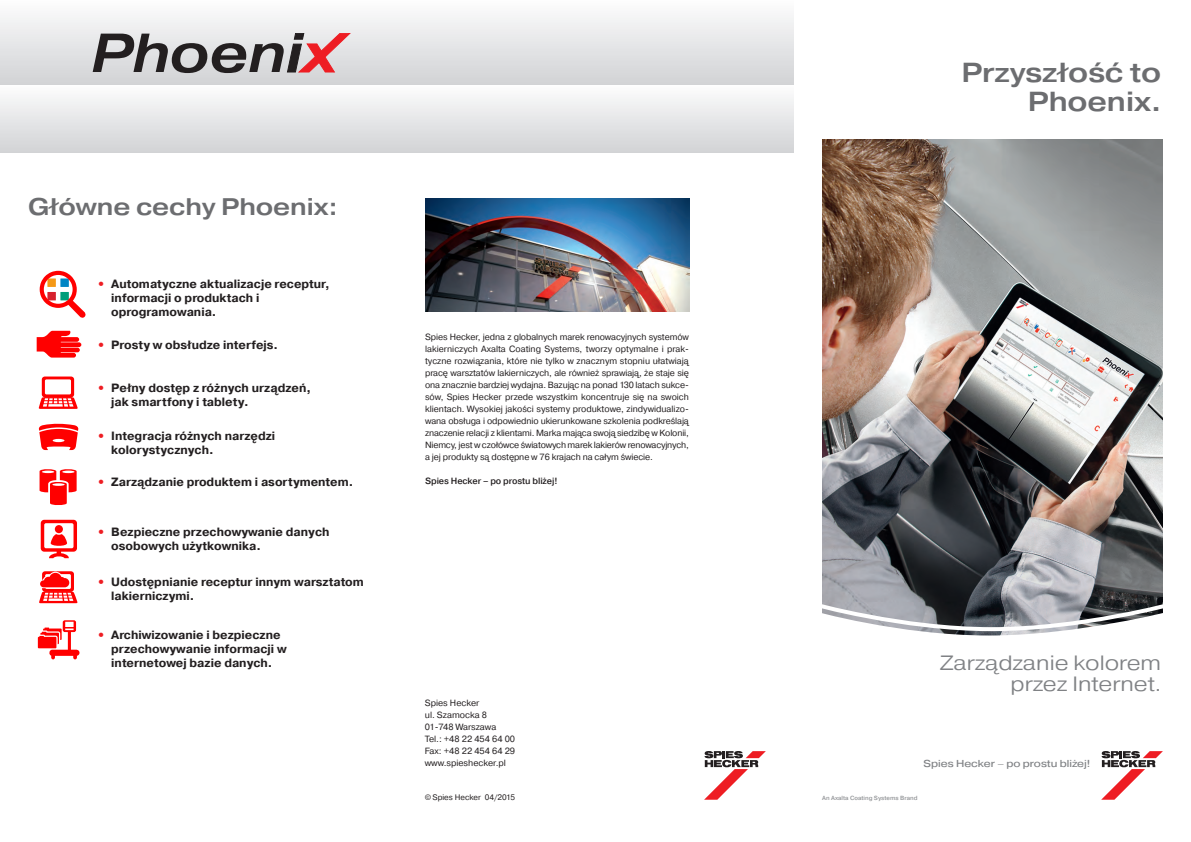
<style>
.page{position:relative;width:1191px;height:842px;background:#fff}
.page>*{position:absolute;margin:0;border:0;box-sizing:border-box;transform-origin:0 0}
.t1{font:500 expanded 27.5px/28.7px "Spies Hecker Pragmatica";color:#6c6d70;text-align:right}
.t2{font:500 expanded 24px "Spies Hecker Pragmatica";color:#6c6d70}
.t3{font:300 expanded 20.7px/21.8px "Spies Hecker Pragmatica";color:#808285;text-align:right}
.t4{font:700 12px/14px "Spies Hecker Pragmatica";color:#231f20}
.t5{font:expanded 10.1px "Spies Hecker Pragmatica";color:#808285}
.t6{font:9px/12px "Spies Hecker Pragmatica";color:#231f20;text-align:justify}
.t7{font:500 9px "Spies Hecker Pragmatica";letter-spacing:-.01em;color:#231f20}
.t8{font:8px "Spies Hecker Pragmatica";color:#231f20}
.t9{font:500 6px "Spies Hecker Pragmatica";color:#939598}
.s1{color:#ee1d23}
</style>
<div class="page">
<img style="left:822px;top:139px;width:340px;height:462px">
<svg style="left:822px;top:601px;width:341px;height:9px;background:#6f7278"></svg>
<svg style="left:822px;top:610px;width:341px;height:26px"></svg>
<svg style="left:1101px;top:751px;width:61px;height:48px"></svg>
<svg style="left:704px;top:751px;width:61px;height:48px"></svg>
<img style="left:425px;top:198px;width:264px;height:114px">
<div style="left:0;top:84px;width:793px;height:69px;background:linear-gradient(to bottom,#fdfefe,#d1d2d5)"></div>
<div style="left:0;top:0;width:793px;height:85px;background:linear-gradient(to bottom,#fdfdfd,#d1d2d5)"></div>
<svg style="left:93px;top:33px;width:257px;height:40px;background:#a49597"></svg>
<svg style="left:38px;top:620px;width:42px;height:39px"></svg>
<svg style="left:39px;top:571px;width:39px;height:32px"></svg>
<svg style="left:41px;top:519px;width:36px;height:39px"></svg>
<svg style="left:39px;top:376px;width:39px;height:33px"></svg>
<svg style="left:39px;top:423px;width:40px;height:27px"></svg>
<svg style="left:39px;top:469px;width:38px;height:36px"></svg>
<svg style="left:37px;top:331px;width:44px;height:26px"></svg>
<svg style="left:40px;top:271px;width:46px;height:47px"></svg>
<h2 class="t2" style="left:28px;top:192px;width:311px">Główne cechy Phoenix:</h2>
<h3 class="t4" style="left:111px;top:277px;width:220px;text-indent:-14px"><span class="s1">•</span> Automatyczne aktualizacje receptur, informacji o produktach i oprogramowania.</h3>
<h3 class="t4" style="left:97px;top:338px;width:182px"><span class="s1">•</span> Prosty w obsłudze interfejs.</h3>
<h3 class="t4" style="left:111px;top:381px;width:201px;text-indent:-14px"><span class="s1">•</span> Pełny dostęp z różnych urządzeń, jak smartfony i tablety.</h3>
<h3 class="t4" style="left:111px;top:429px;width:165px;text-indent:-14px"><span class="s1">•</span> Integracja różnych narzędzi kolorystycznych.</h3>
<h3 class="t4" style="left:97px;top:474px;width:258px"><span class="s1">•</span> Zarządzanie produktem i asortymentem.</h3>
<h3 class="t4" style="left:111px;top:524px;width:220px;text-indent:-14px"><span class="s1">•</span> Bezpieczne przechowywanie danych osobowych użytkownika.</h3>
<h3 class="t4" style="left:111px;top:575px;width:254px;text-indent:-14px"><span class="s1">•</span> Udostępnianie receptur innym warsztatom lakierniczymi.</h3>
<h3 class="t4" style="left:111px;top:628px;width:177px;text-indent:-14px"><span class="s1">•</span> Archiwizowanie i bezpieczne przechowywanie informacji w internetowej bazie danych.</h3>
<p class="t6" style="left:425px;top:330px;width:265px">Spies Hecker, jedna z globalnych marek renowacyjnych systemów lakierniczych Axalta Coating Systems, tworzy optymalne i prak&shy;tyczne rozwiązania, które nie tylko w znacznym stopniu ułatwiają pracę warsztatów lakierniczych, ale również sprawiają, że staje się ona znacznie bardziej wydajna. Bazując na ponad 130 latach sukce&shy;sów, Spies Hecker przede wszystkim koncentruje się na swoich klientach. Wysokiej jakości systemy produktowe, zindywidualizo&shy;wana obsługa i odpowiednio ukierunkowane szkolenia podkreślają znaczenie relacji z klientami. Marka mająca swoją siedzibę w Kolonii, Niemcy, jest w czołówce światowych marek lakierów renowacyjnych, a jej produkty są dostępne w 76 krajach na całym świecie.</p>
<p class="t7" style="left:425px;top:475px;width:134px">Spies Hecker – po prostu bliżej!</p>
<p class="t6" style="left:425px;top:697px;width:92px;text-align:left">Spies Hecker<br>ul. Szamocka 8<br>01-748 Warszawa<br>Tel.: +48 22 454 64 00<br>Fax: +48 22 454 64 29 www.spieshecker.pl</p>
<p class="t8" style="left:425px;top:791px;width:92px">© Spies Hecker 04/2015</p>
<h1 class="t1" style="left:961px;top:58px;width:201px">Przyszłość to<br>Phoenix.</h1>
<h3 class="t3" style="left:939px;top:651px;width:223px">Zarządzanie kolorem przez Internet.</h3>
<p class="t5" style="left:923px;top:756px;width:168px">Spies Hecker – po prostu bliżej!</p>
<p class="t9" style="left:822px;top:793px;width:97px">An Axalta Coating Systems Brand</p>
</div>
